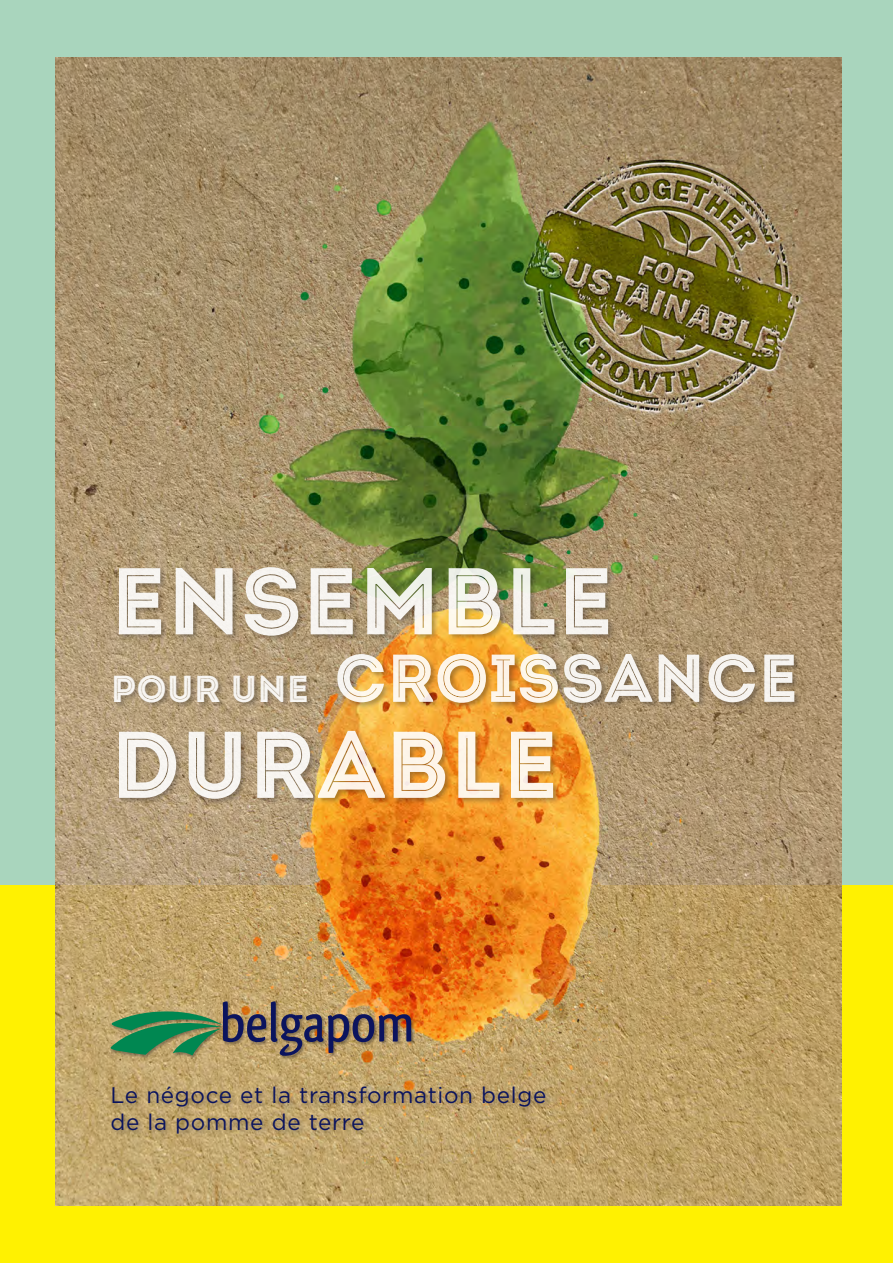
<style>
.page{position:relative;width:893px;height:1263px;background:#fff}
.page>*{position:absolute;margin:0;border:0;box-sizing:border-box;transform-origin:0 0}
.t1{font:94.5px "Intro Inline";color:#fff}
.t2{font:67.5px "Intro Inline";color:#fff}
.t3{font:22.5px/27px "Gotham";letter-spacing:.03em;color:#0b145e}
.s1{font-size:37.5px}
</style>
<div class="page">
<div style="left:0;top:0;width:893px;height:1258px;background:#a9d5bd"></div>
<div style="left:0;top:886px;width:893px;height:377px;background:#fff101"></div>
<img style="left:55px;top:58px;width:787px;height:1148px">
<div style="left:112px;top:565px;width:690px;height:241px;background:#231f20;opacity:.4"></div>
<div style="left:110px;top:1084px;width:443px;height:56px;background:#231f20;opacity:.4"></div>
<div style="left:110px;top:1001px;width:305px;height:59px;background:#231f20;opacity:.4"></div>
<img style="left:108px;top:1001px;width:303px;height:55px">
<h1 class="t1" style="left:111px;top:545px;width:505px">ENSEMBLE</h1>
<h2 class="t2" style="left:111px;top:638px;width:690px"><span class="s1">POUR UNE</span> CROISSANCE</h2>
<h1 class="t1" style="left:111px;top:708px;width:450px">DURABLE</h1>
<p class="t3" style="left:111px;top:1081px;width:437px">Le négoce et la transformation belge de la pomme de terre</p>
</div>
